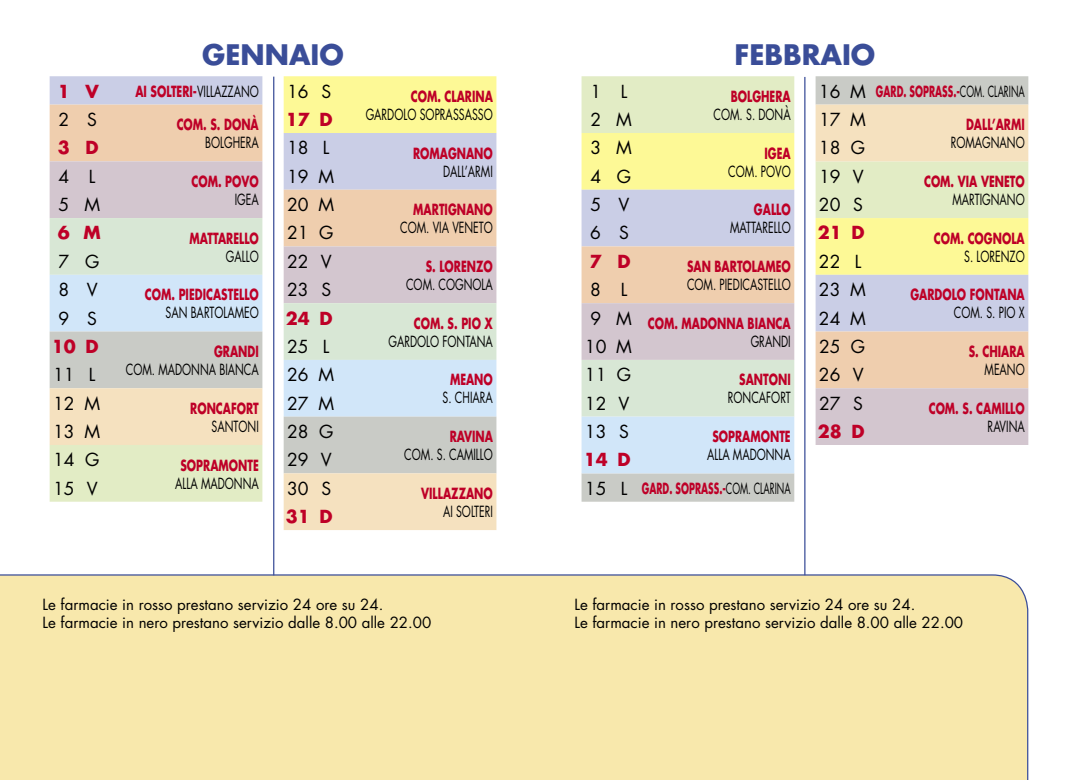
<style>
.page{position:relative;width:1078px;height:780px;background:#fff}
.page>*{position:absolute;margin:0;border:0;box-sizing:border-box;transform-origin:0 0}
.t1{font:700 27.5px "Futura Std";color:#3a4d98}
.t2{font:17.5px "Futura Std";color:#000}
.t3{font:700 17.5px "Futura Std";color:#be0027}
.t4{font:700 15px/18px "Futura Std";color:#be0027;text-align:right;scale:.7 1}
.t5{font:15px "Futura Std";color:#000;scale:.7 1}
.t6{font:15px/18px "Futura Std";color:#000}
.t7{font:700 15px "Futura Std";color:#be0027;scale:.6 1}
.s1{font-weight:400;color:#000}
.s2{font-weight:400;font-size:17.5px;color:#000}
</style>
<div class="page">
<div style="left:0;top:574px;width:1028px;height:206px;background:#f8e8ac"></div>
<hr style="left:273px;top:77px;width:1px;height:498px;background:#3a4d98">
<hr style="left:804px;top:77px;width:1px;height:498px;background:#3a4d98">
<svg style="left:50px;top:76px;width:225px;height:29px;background:#cdd0e6"></svg>
<div style="left:283px;top:76px;width:213px;height:29px;background:#fdf996"></div>
<svg style="left:50px;top:105px;width:446px;height:56px;background:#e9dab9"></svg>
<svg style="left:50px;top:161px;width:446px;height:57px;background:#d9ccce"></svg>
<svg style="left:50px;top:218px;width:446px;height:57px;background:#dddacc"></svg>
<svg style="left:50px;top:275px;width:446px;height:56px;background:#d5dfe6"></svg>
<svg style="left:50px;top:331px;width:446px;height:57px;background:#d0dad8"></svg>
<svg style="left:50px;top:388px;width:446px;height:142px;fill:#f5e1c6"></svg>
<div style="left:50px;top:445px;width:212px;height:56px;background:#e2ecc5"></div>
<svg style="left:581px;top:76px;width:447px;height:425px"></svg>
<div style="left:815px;top:105px;width:213px;height:28px;background:#f5e1bf"></div>
<svg style="left:581px;top:133px;width:447px;height:57px;background:#f4f0b0"></svg>
<svg style="left:581px;top:190px;width:447px;height:56px;background:#dee1cc"></svg>
<svg style="left:581px;top:246px;width:447px;height:57px;background:#eadab9"></svg>
<svg style="left:581px;top:303px;width:447px;height:142px;background:#dbcccc"></svg>
<svg style="left:581px;top:360px;width:213px;height:113px;background:#d4e6e7"></svg>
<h1 class="t1" style="left:202px;top:37px;width:143px">GENNAIO</h1>
<h1 class="t1" style="left:734px;top:37px;width:142px">FEBBRAIO</h1>
<p class="t3" style="left:58px;top:79px;width:43px">1 V</p>
<p class="t4" style="left:135px;top:82px;width:178px">AI SOLTERI-<span class="s1">VILLAZZANO</span></p>
<p class="t2" style="left:287px;top:80px;width:46px">16 S</p>
<p class="t4" style="left:410px;top:87px;width:119px">COM. CLARINA</p>
<p class="t5" style="left:365px;top:105px;width:183px">GARDOLO SOPRASSASSO</p>
<p class="t2" style="left:58px;top:108px;width:40px">2 S</p>
<p class="t4" style="left:177px;top:115px;width:119px">COM. S. DONÀ</p>
<p class="t5" style="left:205px;top:133px;width:78px">BOLGHERA</p>
<p class="t3" style="left:286px;top:108px;width:48px">17 D</p>
<p class="t3" style="left:58px;top:136px;width:42px">3 D</p>
<p class="t2" style="left:287px;top:137px;width:44px">18 L</p>
<p class="t4" style="left:413px;top:144px;width:116px">ROMAGNANO</p>
<p class="t5" style="left:443px;top:161px;width:72px">DALL’ARMI</p>
<p class="t2" style="left:287px;top:165px;width:48px">19 M</p>
<p class="t2" style="left:58px;top:165px;width:39px">4 L</p>
<p class="t4" style="left:191px;top:172px;width:98px">COM. POVO</p>
<p class="t5" style="left:235px;top:190px;width:36px">IGEA</p>
<p class="t2" style="left:58px;top:193px;width:43px">5 M</p>
<p class="t2" style="left:287px;top:193px;width:48px">20 M</p>
<p class="t4" style="left:413px;top:200px;width:115px">MARTIGNANO</p>
<p class="t5" style="left:400px;top:218px;width:134px">COM. VIA VENETO</p>
<p class="t2" style="left:287px;top:222px;width:48px">21 G</p>
<p class="t3" style="left:58px;top:221px;width:44px">6 M</p>
<p class="t4" style="left:189px;top:229px;width:100px">MATTARELLO</p>
<p class="t5" style="left:226px;top:246px;width:48px">GALLO</p>
<p class="t2" style="left:58px;top:250px;width:42px">7 G</p>
<p class="t2" style="left:287px;top:250px;width:46px">22 V</p>
<p class="t4" style="left:425px;top:257px;width:97px">S. LORENZO</p>
<p class="t5" style="left:406px;top:275px;width:125px">COM. COGNOLA</p>
<p class="t2" style="left:58px;top:278px;width:41px">8 V</p>
<p class="t4" style="left:145px;top:285px;width:164px">COM. PIEDICASTELLO</p>
<p class="t5" style="left:165px;top:303px;width:135px">SAN BARTOLAMEO</p>
<p class="t2" style="left:287px;top:278px;width:46px">23 S</p>
<p class="t2" style="left:58px;top:307px;width:40px">9 S</p>
<p class="t3" style="left:286px;top:306px;width:48px">24 D</p>
<p class="t4" style="left:414px;top:314px;width:114px">COM. S. PIO X</p>
<p class="t5" style="left:388px;top:331px;width:151px">GARDOLO FONTANA</p>
<p class="t3" style="left:52px;top:335px;width:48px">10 D</p>
<p class="t4" style="left:214px;top:342px;width:65px">GRANDI</p>
<p class="t5" style="left:126px;top:360px;width:191px">COM. MADONNA BIANCA</p>
<p class="t2" style="left:287px;top:335px;width:44px">25 L</p>
<p class="t2" style="left:53px;top:363px;width:44px">11 L</p>
<p class="t2" style="left:287px;top:363px;width:48px">26 M</p>
<p class="t4" style="left:450px;top:370px;width:63px">MEANO</p>
<p class="t5" style="left:442px;top:388px;width:73px">S. CHIARA</p>
<p class="t2" style="left:53px;top:392px;width:48px">12 M</p>
<p class="t4" style="left:190px;top:399px;width:99px">RONCAFORT</p>
<p class="t5" style="left:211px;top:416px;width:69px">SANTONI</p>
<p class="t2" style="left:287px;top:392px;width:48px">27 M</p>
<p class="t2" style="left:53px;top:420px;width:48px">13 M</p>
<p class="t2" style="left:287px;top:420px;width:48px">28 G</p>
<p class="t4" style="left:449px;top:427px;width:63px">RAVINA</p>
<p class="t5" style="left:404px;top:445px;width:128px">COM. S. CAMILLO</p>
<p class="t2" style="left:53px;top:449px;width:48px">14 G</p>
<p class="t4" style="left:180px;top:455px;width:113px">SOPRAMONTE</p>
<p class="t5" style="left:175px;top:473px;width:121px">ALLA MADONNA</p>
<p class="t2" style="left:287px;top:449px;width:46px">29 V</p>
<p class="t2" style="left:53px;top:477px;width:46px">15 V</p>
<p class="t2" style="left:287px;top:477px;width:46px">30 S</p>
<p class="t4" style="left:421px;top:484px;width:104px">VILLAZZANO</p>
<p class="t5" style="left:443px;top:502px;width:73px">AI SOLTERI</p>
<p class="t3" style="left:286px;top:505px;width:48px">31 D</p>
<p class="t7" style="left:818px;top:81px;width:344px"><span class="s2">16 M</span> GARD. SOPRASS.-<span class="s1">COM. CLARINA</span></p>
<p class="t2" style="left:590px;top:80px;width:39px">1 L</p>
<p class="t4" style="left:730px;top:87px;width:87px">BOLGHERA</p>
<p class="t5" style="left:713px;top:105px;width:112px">COM. S. DONÀ</p>
<p class="t2" style="left:590px;top:108px;width:43px">2 M</p>
<p class="t2" style="left:818px;top:108px;width:48px">17 M</p>
<p class="t4" style="left:965px;top:115px;width:85px">DALL’ARMI</p>
<p class="t5" style="left:950px;top:133px;width:107px">ROMAGNANO</p>
<p class="t2" style="left:590px;top:137px;width:43px">3 M</p>
<p class="t4" style="left:764px;top:144px;width:39px">IGEA</p>
<p class="t5" style="left:728px;top:161px;width:91px">COM. POVO</p>
<p class="t2" style="left:818px;top:137px;width:48px">18 G</p>
<p class="t2" style="left:590px;top:165px;width:42px">4 G</p>
<p class="t2" style="left:818px;top:165px;width:46px">19 V</p>
<p class="t4" style="left:923px;top:172px;width:145px">COM. VIA VENETO</p>
<p class="t5" style="left:952px;top:190px;width:105px">MARTIGNANO</p>
<p class="t2" style="left:818px;top:193px;width:46px">20 S</p>
<p class="t2" style="left:590px;top:193px;width:41px">5 V</p>
<p class="t4" style="left:753px;top:200px;width:54px">GALLO</p>
<p class="t5" style="left:730px;top:218px;width:88px">MATTARELLO</p>
<p class="t2" style="left:590px;top:222px;width:40px">6 S</p>
<p class="t3" style="left:817px;top:221px;width:48px">21 D</p>
<p class="t4" style="left:933px;top:229px;width:131px">COM. COGNOLA</p>
<p class="t5" style="left:963px;top:246px;width:88px">S. LORENZO</p>
<p class="t2" style="left:818px;top:250px;width:44px">22 L</p>
<p class="t3" style="left:589px;top:249px;width:42px">7 D</p>
<p class="t4" style="left:686px;top:257px;width:150px">SAN BARTOLAMEO</p>
<p class="t5" style="left:686px;top:275px;width:150px">COM. PIEDICASTELLO</p>
<p class="t2" style="left:590px;top:278px;width:39px">8 L</p>
<p class="t2" style="left:818px;top:278px;width:48px">23 M</p>
<p class="t4" style="left:910px;top:285px;width:165px">GARDOLO FONTANA</p>
<p class="t5" style="left:953px;top:303px;width:103px">COM. S. PIO X</p>
<p class="t4" style="left:590px;top:314px;width:288px"><sup>9</sup> <sup>M</sup> COM. MADONNA BIANCA<br><span class="s1">GRANDI</span></p>
<p class="t2" style="left:818px;top:307px;width:48px">24 M</p>
<p class="t2" style="left:585px;top:335px;width:48px">10 M</p>
<p class="t2" style="left:818px;top:335px;width:48px">25 G</p>
<p class="t4" style="left:968px;top:342px;width:81px">S. CHIARA</p>
<p class="t5" style="left:984px;top:360px;width:59px">MEANO</p>
<p class="t2" style="left:584px;top:363px;width:48px">11 G</p>
<p class="t4" style="left:739px;top:370px;width:75px">SANTONI</p>
<p class="t5" style="left:727px;top:388px;width:91px">RONCAFORT</p>
<p class="t2" style="left:818px;top:363px;width:46px">26 V</p>
<p class="t2" style="left:585px;top:392px;width:46px">12 V</p>
<p class="t2" style="left:818px;top:392px;width:46px">27 S</p>
<p class="t4" style="left:928px;top:399px;width:139px">COM. S. CAMILLO</p>
<p class="t5" style="left:987px;top:416px;width:55px">RAVINA</p>
<p class="t3" style="left:817px;top:420px;width:48px">28 D</p>
<p class="t2" style="left:584px;top:420px;width:46px">13 S</p>
<p class="t4" style="left:712px;top:427px;width:113px">SOPRAMONTE</p>
<p class="t5" style="left:707px;top:445px;width:121px">ALLA MADONNA</p>
<p class="t3" style="left:583px;top:448px;width:48px">14 D</p>
<p class="t7" style="left:585px;top:478px;width:344px"><span class="s2">15 L</span> GARD. SOPRASS.-<span class="s1">COM. CLARINA</span></p>
<p class="t6" style="left:43px;top:595px;width:390px">Le farmacie in rosso prestano servizio 24 ore su 24.<br>Le farmacie in nero prestano servizio dalle 8.00 alle 22.00</p>
<p class="t6" style="left:574px;top:595px;width:390px">Le farmacie in rosso prestano servizio 24 ore su 24.<br>Le farmacie in nero prestano servizio dalle 8.00 alle 22.00</p>
</div>
